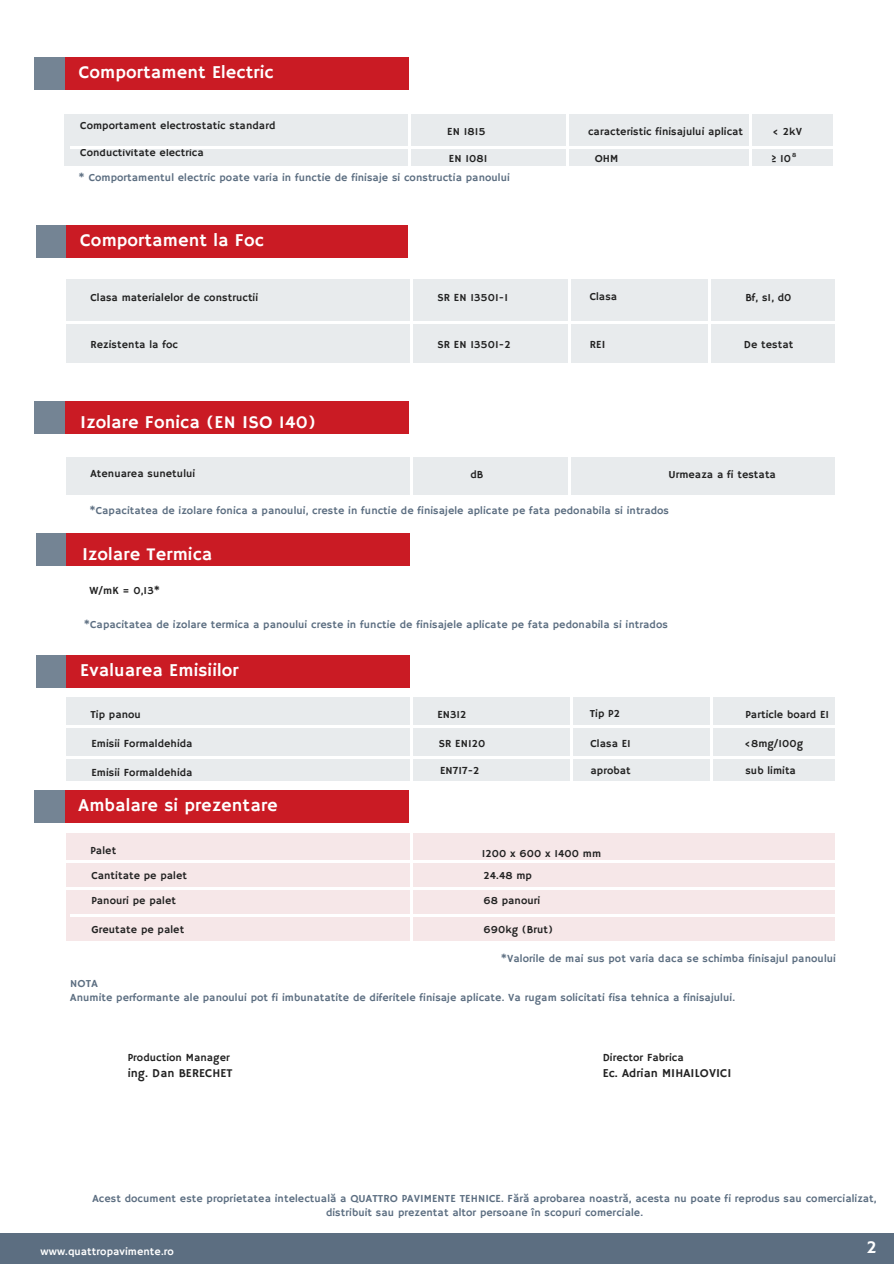
<style>
.page{position:relative;width:894px;height:1264px;background:#fff}
.page>*{position:absolute;margin:0;border:0;box-sizing:border-box;transform-origin:0 0}
.t1{font:18px "Hammersmith One";letter-spacing:.01em;color:#fff}
.t2{font:12px "Hammersmith One";letter-spacing:.01em;color:#222}
.t3{font:10.8px/14.5px "Hammersmith One";letter-spacing:.01em;color:#5c6e81;text-align:center}
.t4{font:10.8px "Hammersmith One";letter-spacing:.01em;color:#222}
.t5{font:10.8px "Hammersmith One";letter-spacing:.01em;color:#fff}
.t6{font:6.3px "Hammersmith One";color:#222}
</style>
<div class="page">
<div style="left:34px;top:57px;width:345px;height:33px;background:#748494"></div>
<div style="left:65px;top:57px;width:343px;height:33px;background:#ca1b24"></div>
<div style="left:65px;top:114px;width:767px;height:51px;background:#e8ebed"></div>
<hr style="left:566px;top:114px;width:2px;height:165px;background:#fff">
<hr style="left:408px;top:114px;width:2px;height:165px;background:#fff">
<hr style="left:749px;top:114px;width:2px;height:165px;background:#fff">
<div style="left:36px;top:225px;width:345px;height:32px;background:#748494"></div>
<div style="left:66px;top:225px;width:341px;height:32px;background:#ca1b24"></div>
<div style="left:66px;top:279px;width:768px;height:84px;background:#e8ebed"></div>
<hr style="left:567px;top:279px;width:3px;height:166px;background:#fff">
<hr style="left:410px;top:279px;width:2px;height:166px;background:#fff">
<hr style="left:708px;top:279px;width:2px;height:166px;background:#fff">
<hr style="left:65px;top:321px;width:780px;height:2px;background:#fff">
<div style="left:34px;top:401px;width:345px;height:33px;background:#748494"></div>
<div style="left:65px;top:401px;width:343px;height:33px;background:#ca1b24"></div>
<div style="left:66px;top:457px;width:768px;height:37px;background:#e8ebed"></div>
<hr style="left:567px;top:432px;width:3px;height:165px;background:#fff">
<hr style="left:410px;top:432px;width:2px;height:165px;background:#fff">
<div style="left:36px;top:655px;width:345px;height:33px;background:#748494"></div>
<div style="left:66px;top:655px;width:344px;height:33px;background:#ca1b24"></div>
<div style="left:34px;top:789px;width:345px;height:33px;background:#748494"></div>
<div style="left:65px;top:789px;width:343px;height:33px;background:#ca1b24"></div>
<div style="left:66px;top:833px;width:768px;height:107px;background:#f6e7e8"></div>
<hr style="left:410px;top:833px;width:2px;height:166px;background:#fff">
<hr style="left:58px;top:860px;width:781px;height:2px;background:#fff">
<hr style="left:66px;top:887px;width:780px;height:2px;background:#fff">
<hr style="left:70px;top:913px;width:781px;height:3px;background:#fff">
<div style="left:0;top:1233px;width:893px;height:30px;background:#5c6e81"></div>
<hr style="left:70px;top:146px;width:781px;height:2px;background:#fff">
<div style="left:36px;top:533px;width:345px;height:33px;background:#748494"></div>
<div style="left:66px;top:533px;width:344px;height:33px;background:#ca1b24"></div>
<div style="left:66px;top:697px;width:768px;height:83px;background:#e8ebed"></div>
<hr style="left:570px;top:650px;width:2px;height:166px;background:#fff">
<hr style="left:410px;top:697px;width:2px;height:165px;background:#fff">
<hr style="left:710px;top:655px;width:3px;height:166px;background:#fff">
<hr style="left:65px;top:725px;width:780px;height:3px;background:#fff">
<hr style="left:57px;top:756px;width:781px;height:3px;background:#fff">
<p class="t1" style="left:79px;top:61px;width:196px">Comportament Electric</p>
<p class="t4" style="left:80px;top:119px;width:196px">Comportament electrostatic standard</p>
<p class="t4" style="left:80px;top:146px;width:125px">Conductivitate electrica</p>
<p class="t4" style="left:447px;top:125px;width:40px">EN 1815</p>
<p class="t4" style="left:588px;top:125px;width:156px">caracteristic finisajului aplicat</p>
<p class="t4" style="left:449px;top:152px;width:40px">EN 1081</p>
<p class="t4" style="left:594px;top:152px;width:25px">OHM</p>
<p class="t3" style="left:79px;top:171px;width:432px">* Comportamentul electric poate varia in functie de finisaje si constructia panoului</p>
<p class="t1" style="left:80px;top:229px;width:185px">Comportament la Foc</p>
<p class="t4" style="left:771px;top:125px;width:32px">&lt; 2kV</p>
<p class="t6" style="left:792px;top:151px;width:6px">8</p>
<p class="t4" style="left:771px;top:152px;width:21px">≥ 10</p>
<p class="t4" style="left:589px;top:290px;width:29px">Clasa</p>
<p class="t4" style="left:90px;top:291px;width:169px">Clasa materialelor de constructii</p>
<p class="t4" style="left:437px;top:291px;width:72px">SR EN 13501-1</p>
<p class="t4" style="left:745px;top:291px;width:48px">Bf, s1, d0</p>
<p class="t4" style="left:90px;top:338px;width:89px">Rezistenta la foc</p>
<p class="t4" style="left:437px;top:338px;width:75px">SR EN 13501-2</p>
<p class="t4" style="left:589px;top:338px;width:17px">REI</p>
<p class="t4" style="left:743px;top:338px;width:51px">De testat</p>
<p class="t1" style="left:80px;top:412px;width:237px">Izolare Fonica (EN ISO 140)</p>
<p class="t4" style="left:90px;top:467px;width:106px">Atenuarea sunetului</p>
<p class="t4" style="left:470px;top:468px;width:14px">dB</p>
<p class="t4" style="left:668px;top:468px;width:109px">Urmeaza a fi testata</p>
<p class="t3" style="left:89px;top:504px;width:581px">*Capacitatea de izolare fonica a panoului, creste in functie de finisajele aplicate pe fata pedonabila si intrados</p>
<p class="t1" style="left:82px;top:543px;width:132px">Izolare Termica</p>
<p class="t4" style="left:89px;top:584px;width:72px">W/mK = 0,13*</p>
<p class="t3" style="left:84px;top:618px;width:585px">*Capacitatea de izolare termica a panoului creste in functie de finisajele aplicate pe fata pedonabila si intrados</p>
<p class="t1" style="left:80px;top:659px;width:160px">Evaluarea Emisiilor</p>
<p class="t4" style="left:90px;top:708px;width:52px">Tip panou</p>
<p class="t4" style="left:437px;top:708px;width:31px">EN312</p>
<p class="t4" style="left:589px;top:707px;width:32px">Tip P2</p>
<p class="t4" style="left:745px;top:708px;width:85px">Particle board E1</p>
<p class="t4" style="left:91px;top:737px;width:103px">Emisii Formaldehida</p>
<p class="t4" style="left:438px;top:737px;width:48px">SR EN120</p>
<p class="t4" style="left:590px;top:737px;width:42px">Clasa E1</p>
<p class="t4" style="left:743px;top:737px;width:61px">&lt;8mg/100g</p>
<p class="t4" style="left:91px;top:766px;width:103px">Emisii Formaldehida</p>
<p class="t4" style="left:440px;top:764px;width:41px">EN717-2</p>
<p class="t4" style="left:590px;top:764px;width:42px">aprobat</p>
<p class="t4" style="left:745px;top:764px;width:52px">sub limita</p>
<p class="t1" style="left:79px;top:794px;width:200px">Ambalare si prezentare</p>
<p class="t4" style="left:90px;top:843px;width:27px">Palet</p>
<p class="t4" style="left:91px;top:869px;width:97px">Cantitate pe palet</p>
<p class="t4" style="left:91px;top:894px;width:86px">Panouri pe palet</p>
<p class="t4" style="left:91px;top:923px;width:94px">Greutate pe palet</p>
<p class="t4" style="left:481px;top:846px;width:121px">1200 x 600 x 1400 mm</p>
<p class="t4" style="left:483px;top:869px;width:50px">24.48 mp</p>
<p class="t4" style="left:483px;top:894px;width:58px">68 panouri</p>
<p class="t4" style="left:483px;top:923px;width:71px">690kg (Brut)</p>
<p class="t3" style="left:500px;top:951px;width:336px">*Valorile de mai sus pot varia daca se schimba finisajul panoului</p>
<p class="t3" style="left:70px;top:976px;width:29px">NOTA</p>
<p class="t3" style="left:70px;top:991px;width:666px">Anumite performante ale panoului pot fi imbunatatite de diferitele finisaje aplicate. Va rugam solicitati fisa tehnica a finisajului.</p>
<p class="t4" style="left:128px;top:1051px;width:103px">Production Manager</p>
<p class="t2" style="left:128px;top:1065px;width:106px">ing. Dan BERECHET</p>
<p class="t4" style="left:602px;top:1051px;width:82px">Director Fabrica</p>
<p class="t2" style="left:602px;top:1065px;width:130px">Ec. Adrian MIHAILOVICI</p>
<p class="t3" style="left:92px;top:1191px;width:785px">Acest document este proprietatea intelectuală a QUATTRO PAVIMENTE TEHNICE. Fără aprobarea noastră, acesta nu poate fi reprodus sau comercializat, distribuit sau prezentat altor persoane în scopuri comerciale.</p>
<p class="t5" style="left:41px;top:1244px;width:135px">www.quattropavimente.ro</p>
<p class="t1" style="left:866px;top:1236px;width:12px">2</p>
</div>
